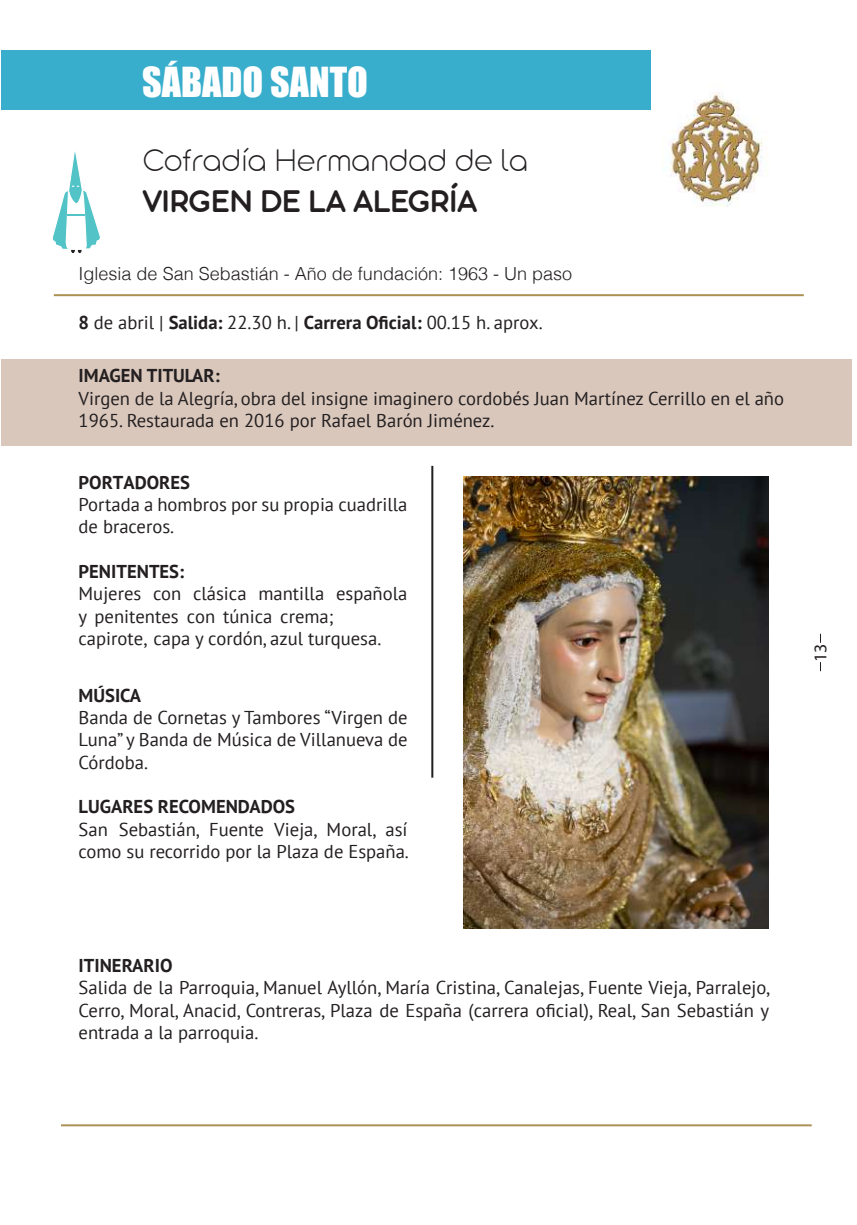
<style>
.page{position:relative;width:857px;height:1225px;background:#fff}
.page>*{position:absolute;margin:0;border:0;box-sizing:border-box;transform-origin:0 0}
.t1{font:38px "Impact";color:#fff}
.t2{font:300 expanded 34px "Aristotelica Display Trial";color:#231f20}
.t3{font:34px "Aristotelica Display Trial Dm Bd";color:#231f20}
.t4{font:18.6px/22.4px "PT Sans";color:#231f20}
.t5{font:700 18.6px "PT Sans";color:#231f20}
.t6{font:700 18.6px "PT Sans";color:#231f20}
.t7{font:300 18px "Helvetica";color:#231f20}
.t8{font:18px "Myriad Pro";color:#231f20}
.s1{font-weight:700}
.s2{font-style:inherit}
</style>
<div class="page">
<hr style="left:61px;top:1124px;width:750px;height:2px;background:#ab9154">
<hr style="left:54px;top:294px;width:749px;height:2px;background:#ab9154">
<hr style="left:431px;top:466px;width:2px;height:311px;background:#231f20">
<img style="left:670px;top:92px;width:97px;height:114px">
<svg style="left:53px;top:151px;width:47px;height:102px"></svg>
<img style="left:463px;top:476px;width:305px;height:452px">
<div style="left:1px;top:51px;width:649px;height:59px;background:#39aecc"></div>
<div style="left:1px;top:359px;width:849px;height:86px;background:#d9c7bc"></div>
<h1 class="t1" style="left:142px;top:53px;width:227px">SÁBADO SANTO</h1>
<h2 class="t2" style="left:143px;top:143px;width:387px">Cofradía Hermandad de la</h2>
<h2 class="t3" style="left:143px;top:182px;width:336px">VIRGEN DE LA ALEGRÍA</h2>
<p class="t7" style="left:78px;top:259px;width:495px">Iglesia de San Sebastián - Año de fundación: 1963 - Un paso</p>
<p class="t4" style="left:78px;top:311px;width:465px"><span class="s1">8</span> de abril | <span class="s1">Salida:</span> 22.30 h. | <span class="s1">Carrera Oficial:</span> 00.15 h. aprox.</p>
<p class="t5" style="left:78px;top:363px;width:142px">IMAGEN TITULAR:</p>
<p class="t4" style="left:78px;top:386px;width:706px">Virgen de la Alegría, obra del insigne imaginero cordobés Juan Martínez Cerrillo en el año<br>1965. Restaurada en 2016 por Rafael Barón Jiménez.</p>
<p class="t6" style="left:78px;top:470px;width:113px">PORTADORES</p>
<p class="t4" style="left:78px;top:493px;width:330px">Portada a hombros por su propia cuadrilla de braceros.</p>
<p class="t5" style="left:78px;top:559px;width:107px">PENITENTES:</p>
<p class="t4" style="left:78px;top:582px;width:330px">Mujeres con clásica mantilla española y penitentes con túnica crema;<br>capirote, capa y cordón, azul tu<span class="s2">r</span>quesa.</p>
<p class="t5" style="left:78px;top:683px;width:64px">MÚSICA</p>
<p class="t4" style="left:78px;top:706px;width:330px;text-align:justify">Banda de Cornetas y Tambores “Virgen de Luna” y Banda de Música de Villanueva de Córdoba.</p>
<p class="t5" style="left:78px;top:794px;width:218px">LUGARES RECOMENDADOS</p>
<p class="t4" style="left:78px;top:817px;width:331px">San Sebastián, Fuente Vieja, Moral, así como su recorrido por la Plaza de España.</p>
<p class="t8" style="left:808px;top:662px;width:20px;rotate:-90deg">13</p>
<p class="t5" style="left:78px;top:953px;width:95px">ITINERARIO</p>
<p class="t4" style="left:78px;top:976px;width:692px;text-align:justify">Salida de la Parroquia, Manuel Ayllón, María Cristina, Canalejas, Fuente Vieja, Parralejo, Cerro, Moral, Anacid, Contreras, Plaza de España (carrera oficial), Real, San Sebastián y entrada a la parroquia.</p>
</div>
